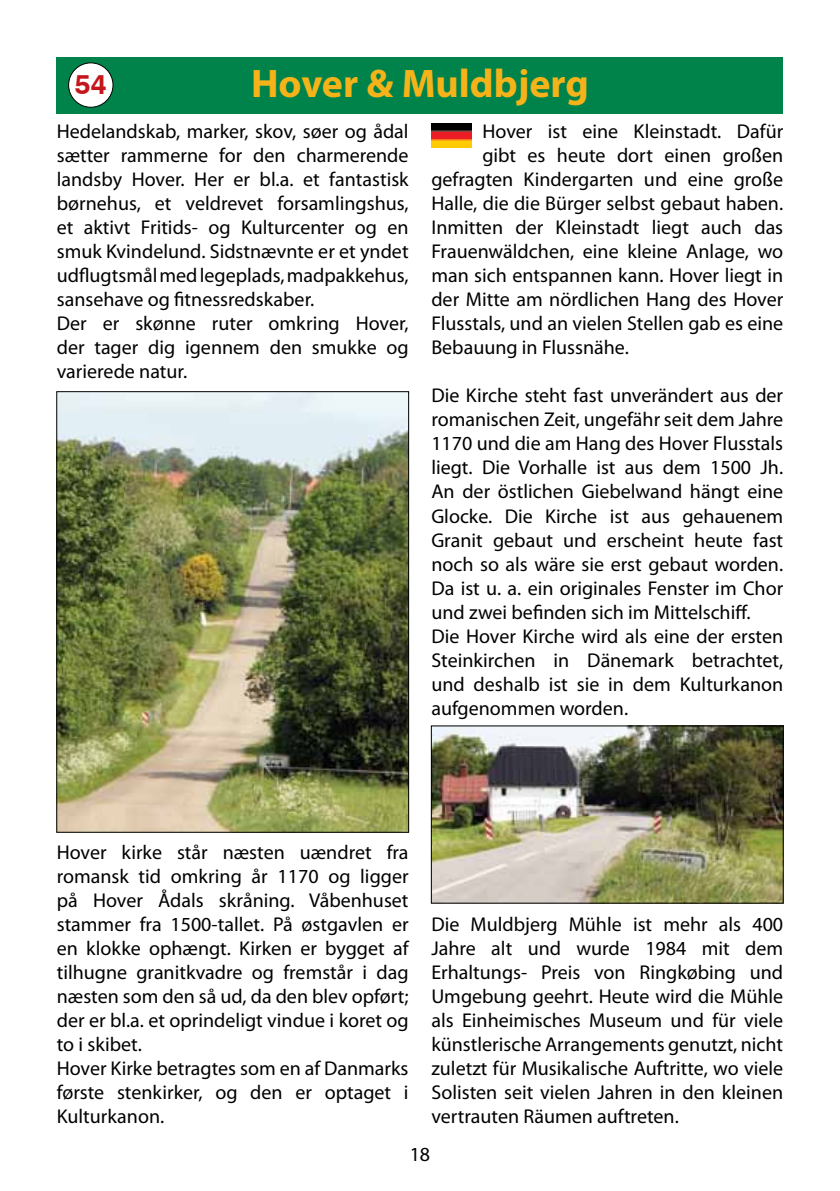
<style>
.page{position:relative;width:840px;height:1191px;background:#fff}
.page>*{position:absolute;margin:0;border:0;box-sizing:border-box;transform-origin:0 0}
.t1{font:700 40px "Myriad Pro";color:#f6b319}
.t2{font:700 28px "Swiss 721 BT";color:#c4161c}
.t3{font:20px/24px "Myriad Pro";color:#000}
</style>
<div class="page">
<div style="left:57px;top:57px;width:725px;height:56px;background:#00834b"></div>
<img style="left:431px;top:123px;width:40px;height:24px">
<img style="left:432px;top:727px;width:349px;height:174px">
<div style="left:430px;top:725px;width:353px;height:178px;border:1px solid #000"></div>
<img style="left:58px;top:393px;width:349px;height:437px">
<div style="left:56px;top:391px;width:353px;height:441px;border:1px solid #000"></div>
<div style="left:69px;top:63px;width:44px;height:44px;background:#fff;border-radius:50%"></div>
<div style="left:68px;top:62px;width:45px;height:46px;border:1px solid #000;border-radius:50%"></div>
<h1 class="t1" style="left:251px;top:57px;width:339px">Hover &amp; Muldbjerg</h1>
<p class="t3" style="left:57px;top:119px;width:353px">Hedelandskab, marker, skov, søer og ådal sætter rammerne for den charmerende landsby Hover. Her er bl.a. et fantastisk børnehus, et veldrevet forsamlingshus, et aktivt Fritids- og Kulturcenter og en smuk Kvindelund. Sidstnævnte er et yndet udflugtsmål med legeplads, madpakkehus, sansehave og fitnessredskaber.<br>Der er skønne ruter omkring Hover, der tager dig igennem den smukke og varierede natur.</p>
<h2 class="t2" style="left:75px;top:65px;width:33px">54</h2>
<p class="t3" style="left:482px;top:119px;width:302px">Hover ist eine Kleinstadt. Dafür</p>
<p class="t3" style="left:482px;top:143px;width:302px">gibt es heute dort einen großen</p>
<p class="t3" style="left:431px;top:167px;width:353px">gefragten Kindergarten und eine große</p>
<p class="t3" style="left:431px;top:191px;width:353px">Halle, die die Bürger selbst gebaut haben.</p>
<p class="t3" style="left:431px;top:215px;width:353px">Inmitten der Kleinstadt liegt auch das</p>
<p class="t3" style="left:431px;top:239px;width:353px">Frauenwäldchen, eine kleine Anlage, wo</p>
<p class="t3" style="left:431px;top:263px;width:353px">man sich entspannen kann. Hover liegt in</p>
<p class="t3" style="left:431px;top:287px;width:353px">der Mitte am nördlichen Hang des Hover</p>
<p class="t3" style="left:431px;top:311px;width:353px">Flusstals, und an vielen Stellen gab es eine</p>
<p class="t3" style="left:431px;top:335px;width:199px">Bebauung in Flussnähe.</p>
<p class="t3" style="left:431px;top:383px;width:353px">Die Kirche steht fast unverändert aus der romanischen Zeit, ungefähr seit dem Jahre 1170 und die am Hang des Hover Flusstals liegt. Die Vorhalle ist aus dem 1500 Jh.<br>An der östlichen Giebelwand hängt eine Glocke. Die Kirche ist aus gehauenem Granit gebaut und erscheint heute fast noch so als wäre sie erst gebaut worden.<br>Da ist u. a. ein originales Fenster im Chor und zwei befinden sich im Mittelschiff.<br>Die Hover Kirche wird als eine der ersten Steinkirchen in Dänemark betrachtet, und deshalb ist sie in dem Kulturkanon aufgenommen worden.</p>
<p class="t3" style="left:57px;top:839px;width:353px">Hover kirke står næsten uændret fra romansk tid omkring år 1170 og ligger på Hover Ådals skråning. Våbenhuset stammer fra 1500-tallet. På østgavlen er en klokke ophængt. Kirken er bygget af tilhugne granitkvadre og fremstår i dag næsten som den så ud, da den blev opført; der er bl.a. et oprindeligt vindue i koret og to i skibet.<br>Hover Kirke betragtes som en af Danmarks første stenkirker, og den er optaget i Kulturkanon.</p>
<p class="t3" style="left:431px;top:911px;width:353px;text-align:justify">Die Muldbjerg Mühle ist mehr als 400<br>Jahre alt und wurde 1984 mit dem Erhaltungs- Preis von Ringkøbing und Umgebung geehrt. Heute wird die Mühle als Einheimisches Museum und für viele künstlerische Arrangements genutzt, nicht zuletzt für Musikalische Auftritte, wo viele Solisten seit vielen Jahren in den kleinen vertrauten Räumen auftreten.</p>
<p class="t3" style="left:409px;top:1141px;width:22px">18</p>
</div>
